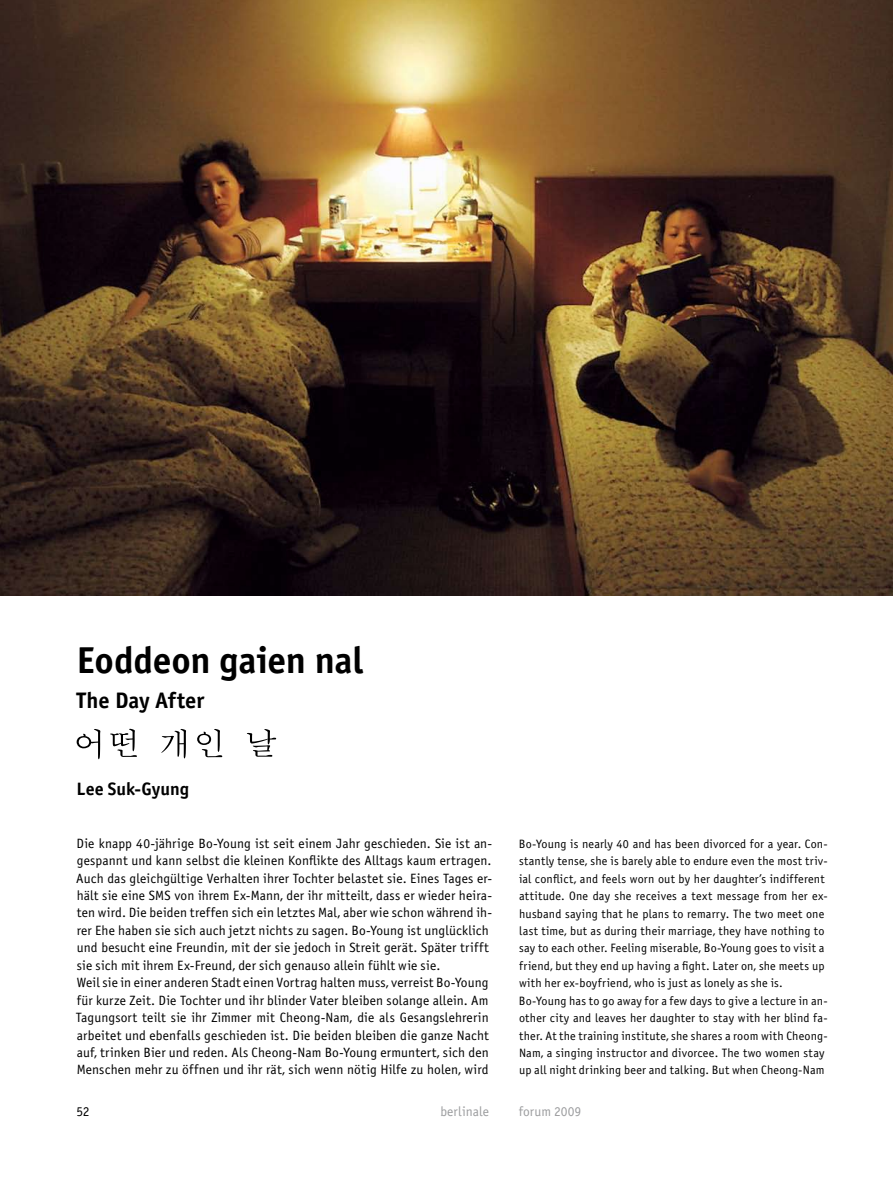
<style>
.page{position:relative;width:893px;height:1191px;background:#fff}
.page>*{position:absolute;margin:0;border:0;box-sizing:border-box;transform-origin:0 0}
.t1{font:37.5px "Officina Sans Bold ITC";letter-spacing:-.005em;color:#000}
.t2{font:22.5px "Officina Sans Bold ITC";letter-spacing:-.005em;color:#000}
.t3{font:18px "Officina Sans Bold ITC";color:#000}
.t4{font:13.5px/17.4px "Officina Sans Book ITC";letter-spacing:.01em;color:#000}
.t5{font:13.5px "Officina Sans Book ITC";color:#9c9d9f}
.t6{font:12.15px/17.4px "Officina Sans Book ITC";letter-spacing:.015em;color:#000}
</style>
<div class="page">
<img style="left:0;top:0;width:893px;height:595px">
<svg style="left:77px;top:729px;width:23px;height:31px"></svg>
<svg style="left:110px;top:729px;width:27px;height:28px"></svg>
<svg style="left:161px;top:729px;width:25px;height:29px"></svg>
<svg style="left:197px;top:729px;width:25px;height:28px"></svg>
<svg style="left:247px;top:729px;width:29px;height:27px"></svg>
<h1 class="t1" style="left:77px;top:637px;width:288px">Eoddeon gaien nal</h1>
<h2 class="t2" style="left:77px;top:686px;width:129px">The Day After</h2>
<h3 class="t3" style="left:77px;top:778px;width:114px">Lee Suk-Gyung</h3>
<p class="t4" style="left:76px;top:834px;width:418px">Die knapp 40-jährige Bo-Young ist seit einem Jahr geschieden. Sie ist an&shy;gespannt und kann selbst die kleinen Konflikte des Alltags kaum ertragen.<br>Auch das gleichgültige Verhalten ihrer Tochter belastet sie. Eines Tages er&shy;hält sie eine SMS von ihrem Ex-Mann, der ihr mitteilt, dass er wieder heira&shy;ten wird. Die beiden treffen sich ein letztes Mal, aber wie schon während ih&shy;rer Ehe haben sie sich auch jetzt nichts zu sagen. Bo-Young ist unglücklich und besucht eine Freundin, mit der sie jedoch in Streit gerät. Später trifft sie sich mit ihrem Ex-Freund, der sich genauso allein fühlt wie sie.<br>Weil sie in einer anderen Stadt einen Vortrag halten muss, verreist Bo-Young für kurze Zeit. Die Tochter und ihr blinder Vater bleiben solange allein. Am Tagungsort teilt sie ihr Zimmer mit Cheong-Nam, die als Gesangslehrerin arbeitet und ebenfalls geschieden ist. Die beiden bleiben die ganze Nacht auf, trinken Bier und reden. Als Cheong-Nam Bo-Young ermuntert, sich den Menschen mehr zu öffnen und ihr rät, sich wenn nötig Hilfe zu holen, wird</p>
<p class="t6" style="left:519px;top:835px;width:310px">Bo-Young is nearly 40 and has been divorced for a year. Con&shy;stantly tense, she is barely able to endure even the most triv&shy;ial conflict, and feels worn out by her daughter’s indifferent attitude. One day she receives a text message from her ex&shy;husband saying that he plans to remarry. The two meet one last time, but as during their marriage, they have nothing to say to each other. Feeling miserable, Bo-Young goes to visit a friend, but they end up having a fight. Later on, she meets up with her ex-boyfriend, who is just as lonely as she is.<br>Bo-Young has to go away for a few days to give a lecture in an&shy;other city and leaves her daughter to stay with her blind fa&shy;ther. At the training institute, she shares a room with Cheong-Nam, a singing instructor and divorcee. The two women stay up all night drinking beer and talking. But when Cheong-Nam</p>
<p class="t4" style="left:77px;top:1102px;width:15px">52</p>
<p class="t5" style="left:441px;top:1103px;width:50px">berlinale</p>
<p class="t5" style="left:519px;top:1103px;width:64px">forum 2009</p>
</div>
